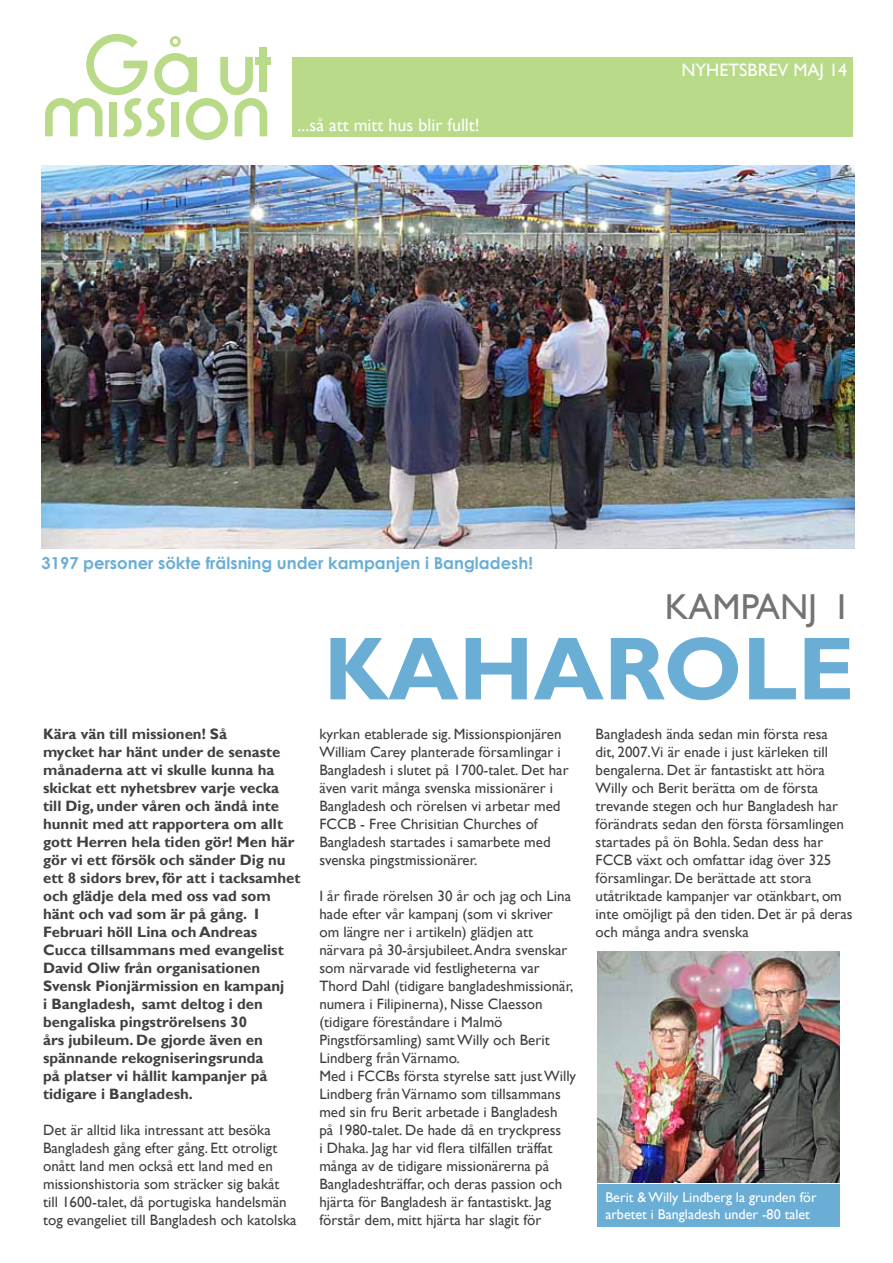
<style>
.page{position:relative;width:893px;height:1263px;background:#fff}
.page>*{position:absolute;margin:0;border:0;box-sizing:border-box;transform-origin:0 0}
.t1{font:700 90px "Gill Sans";color:#6baed5}
.t2{font:36px "Gill Sans";color:#737373}
.t3{font:18px "Gill Sans";color:#fff}
.t4{font:700 16.5px "Century Gothic";color:#6baed5}
.t5{font:15px/18px "Gill Sans";color:#404040}
.t6{font:700 15px/18px "Gill Sans";color:#404040}
.t7{font:14.1px/17px "Gill Sans";color:#fff}
</style>
<div class="page">
<div style="left:292px;top:57px;width:561px;height:79px;background:#b9da89"></div>
<div style="left:256px;top:57px;width:15px;height:7px;background:#b9da89"></div>
<svg style="left:45px;top:34px;width:222px;height:106px"></svg>
<img style="left:41px;top:166px;width:813px;height:382px">
<div style="left:597px;top:1185px;width:243px;height:42px;background:#6baed5"></div>
<img style="left:597px;top:951px;width:243px;height:231px">
<p class="t3" style="left:298px;top:114px;width:184px">...så att mitt hus blir fullt!</p>
<p class="t3" style="left:681px;top:60px;width:167px">NYHETSBREV MAJ 14</p>
<p class="t4" style="left:42px;top:550px;width:493px">3197 personer sökte frälsning under kampanjen i Bangladesh!</p>
<h2 class="t2" style="left:665px;top:586px;width:183px">KAMPANJ I</h2>
<p class="t6" style="left:43px;top:725px;width:259px">Kära vän till missionen! Så<br>mycket har hänt under de senaste månaderna att vi skulle kunna ha skickat ett nyhetsbrev varje vecka till Dig, under våren och ändå inte hunnit med att rapportera om allt gott Herren hela tiden gör! Men här gör vi ett försök och sänder Dig nu ett 8 sidors brev, för att i tacksamhet och glädje dela med oss vad som hänt och vad som är på gång. I<br>Februari höll Lina och Andreas<br>Cucca tillsammans med evangelist<br>David Oliw från organisationen<br>Svensk Pionjärmission en kampanj<br>i Bangladesh, samt deltog i den bengaliska pingströrelsens 30<br>års jubileum. De gjorde även en spännande rekogniseringsrunda<br>på platser vi hållit kampanjer på tidigare i Bangladesh.</p>
<p class="t5" style="left:43px;top:1121px;width:255px">Det är alltid lika intressant att besöka Bangladesh gång efter gång. Ett otroligt onått land men också ett land med en missionshistoria som sträcker sig bakåt till 1600-talet, då portugiska handelsmän tog evangeliet till Bangladesh och katolska</p>
<h1 class="t1" style="left:324px;top:615px;width:532px">KAHAROLE</h1>
<p class="t5" style="left:319px;top:725px;width:251px">kyrkan etablerade sig. Missionspionjären William Carey planterade församlingar i Bangladesh i slutet på 1700-talet. Det har även varit många svenska missionärer i Bangladesh och rörelsen vi arbetar med FCCB - Free Chrisitian Churches of Bangladesh startades i samarbete med svenska pingstmissionärer.</p>
<p class="t5" style="left:319px;top:887px;width:258px">I år firade rörelsen 30 år och jag och Lina hade efter vår kampanj (som vi skriver om längre ner i artikeln) glädjen att närvara på 30-årsjubileet. Andra svenskar som närvarade vid festligheterna var Thord Dahl (tidigare bangladeshmissionär, numera i Filipinerna), Nisse Claesson (tidigare föreståndare i Malmö Pingstförsamling) samt Willy och Berit Lindberg från Värnamo.<br>Med i FCCBs första styrelse satt just Willy Lindberg från Värnamo som tillsammans med sin fru Berit arbetade i Bangladesh<br>på 1980-talet. De hade då en tryckpress<br>i Dhaka. Jag har vid flera tilfällen träffat många av de tidigare missionärerna på Bangladeshträffar, och deras passion och hjärta för Bangladesh är fantastiskt. Jag förstår dem, mitt hjärta har slagit för</p>
<p class="t5" style="left:596px;top:725px;width:258px">Bangladesh ända sedan min första resa<br>dit, 2007.Vi är enade i just kärleken till bengalerna. Det är fantastiskt att höra Willy och Berit berätta om de första trevande stegen och hur Bangladesh har förändrats sedan den första församlingen startades på ön Bohla. Sedan dess har FCCB växt och omfattar idag över 325 församlingar. De berättade att stora utåtriktade kampanjer var otänkbart, om inte omöjligt på den tiden. Det är på deras och många andra svenska</p>
<p class="t7" style="left:605px;top:1189px;width:213px">Berit &amp; Willy Lindberg la grunden för arbetet i Bangladesh under -80 talet</p>
</div>
